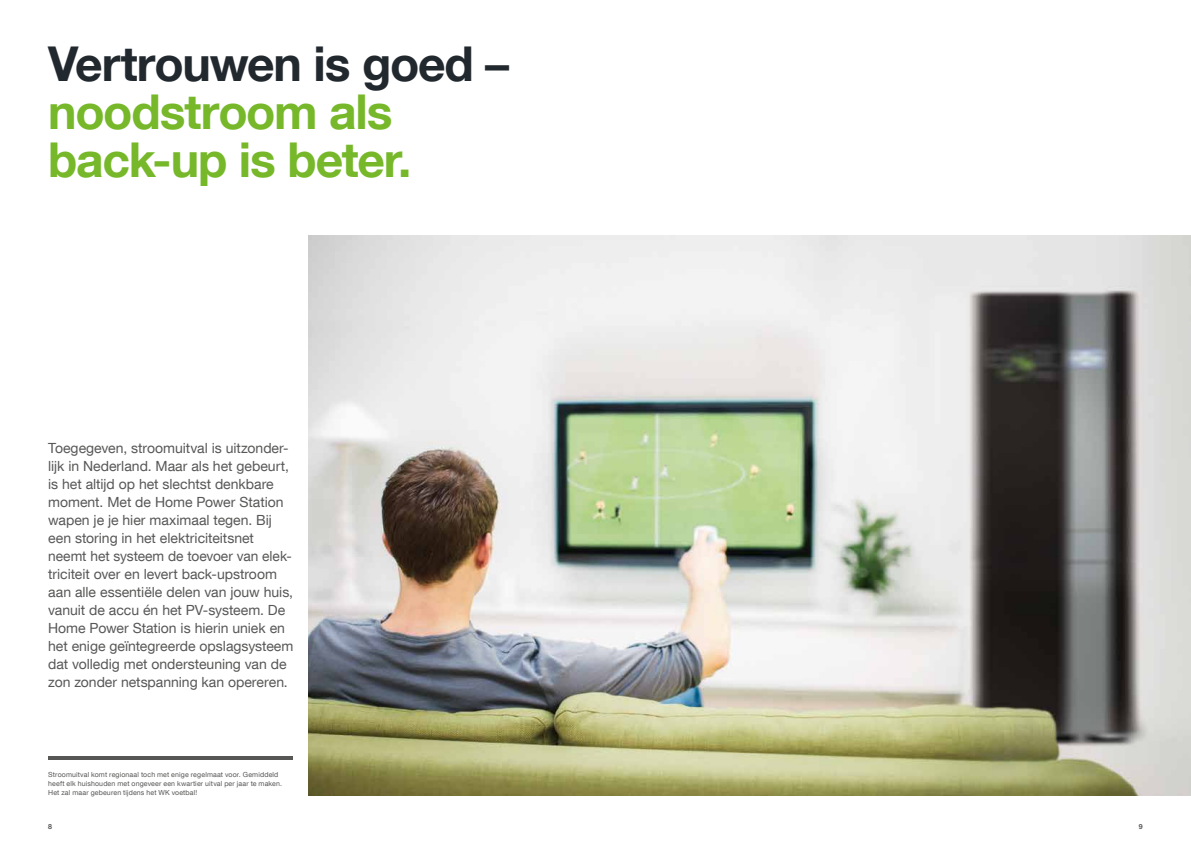
<style>
.page{position:relative;width:1191px;height:842px;background:#fff}
.page>*{position:absolute;margin:0;border:0;box-sizing:border-box;transform-origin:0 0}
.t1{font:700 48px/48px "Helvetica Neue LT Com";letter-spacing:-.025em;color:#76b82a}
.t2{font:700 48px "Helvetica Neue LT Com";letter-spacing:-.025em;color:#21282e}
.t3{font:14px/18px "Helvetica Neue LT Com";color:#575756}
.t4{font:7px/9px "Helvetica Neue LT Com";letter-spacing:.02em;color:#575756}
.t5{font:700 7px "Helvetica Neue LT Com";color:#575756}
</style>
<div class="page">
<img style="left:308px;top:235px;width:883px;height:560px">
<hr style="left:48px;top:756px;width:245px;height:3px;background:#575756">
<h1 class="t2" style="left:48px;top:34px;width:462px">Vertrouwen is goed –</h1>
<h1 class="t1" style="left:48px;top:87px;width:365px">noodstroom als back-up is beter.</h1>
<p class="t3" style="left:48px;top:439px;width:247px">Toegegeven, stroomuitval is uitzonder&shy;lijk in Nederland. Maar als het gebeurt, is het altijd op het slechtst denkbare moment. Met de Home Power Station wapen je je hier maximaal tegen. Bij een storing in het elektriciteitsnet neemt het systeem de toevoer van elek&shy;triciteit over en levert back-upstroom aan alle essentiële delen van jouw huis, vanuit de accu én het PV-systeem. De Home Power Station is hierin uniek en het enige geïntegreerde opslagsysteem dat volledig met ondersteuning van de zon zonder netspanning kan opereren.</p>
<p class="t4" style="left:48px;top:770px;width:235px">Stroomuitval komt regionaal toch met enige regelmaat voor. Gemiddeld heeft elk huishouden met ongeveer een kwartier uitval per jaar te maken.<br>Het zal maar gebeuren tijdens het WK voetbal!</p>
<p class="t5" style="left:48px;top:822px;width:5px">8</p>
<p class="t5" style="left:1138px;top:822px;width:5px">9</p>
</div>
